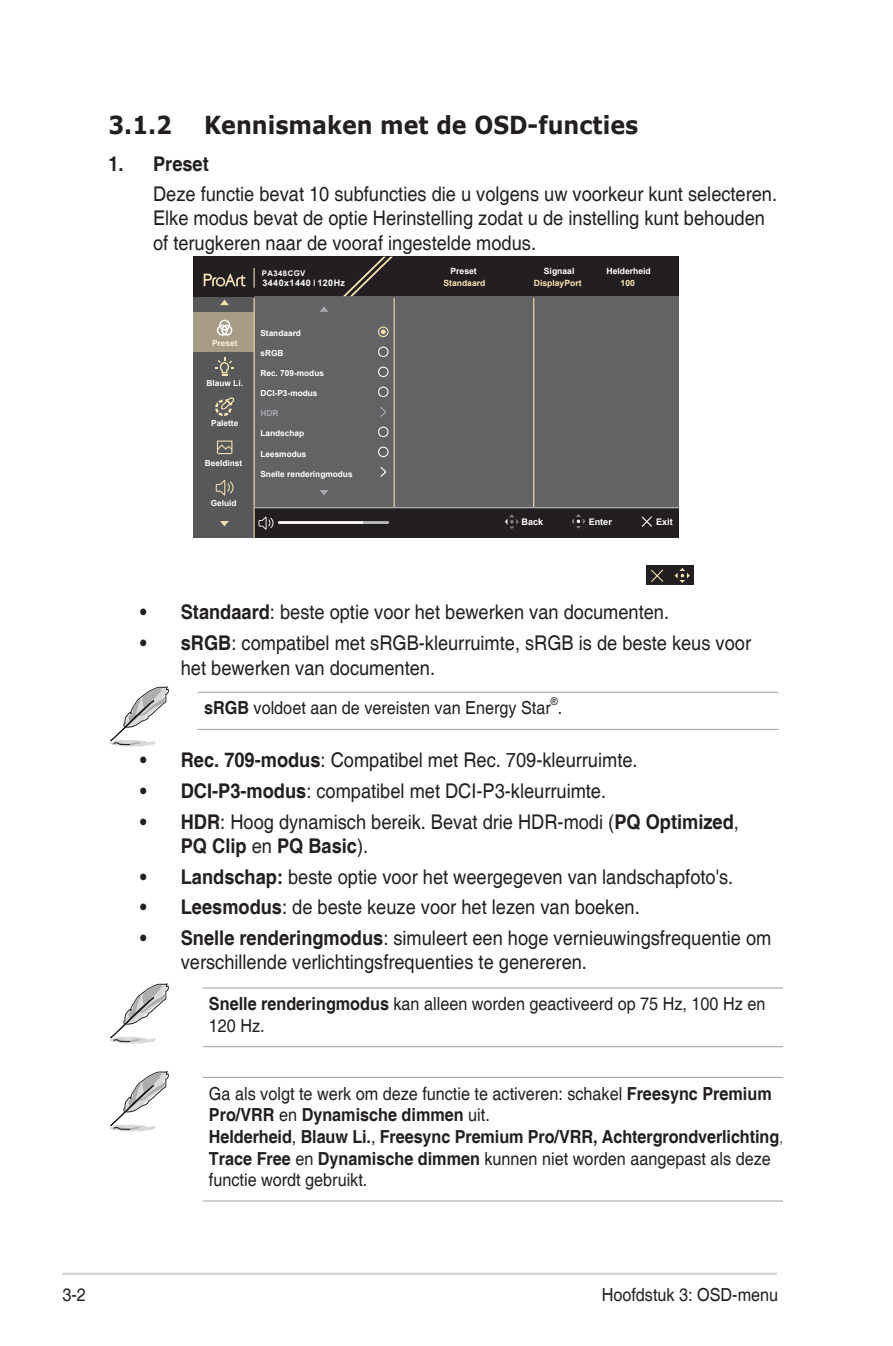
<style>
.page{position:relative;width:893px;height:1346px;background:#fff}
.page>*{position:absolute;margin:0;border:0;box-sizing:border-box;transform-origin:0 0}
.Heading_2{font:700 24.75px "Verdana";color:#231f20;scale:.9 1}
.List{font:20.25px/24.3px "Helvetica";color:#231f20;scale:.9 1}
.t1{font:700 20.25px "Helvetica";color:#231f20;scale:.9 1}
.t2{font:700 18px/21.6px "Helvetica";letter-spacing:-.005em;color:#231f20;scale:.9 1}
.MB_Messages{font:18px/21.6px "Helvetica";color:#231f20;scale:.9 1}
.Page_No__Left{font:18px "Helvetica";color:#231f20;scale:.9 1}
.MB_Messages-2{font:10.58px "Helvetica";color:#231f20;scale:.9 1}
.t3{font:700 9px "Arial";letter-spacing:.05em;color:#fff}
.t4{font:700 8.55px/12.2px "Arial";color:#fae3b3;text-align:center}
.t5{font:700 8.55px/12.2px "Arial";color:#fff;text-align:center}
.t6{font:700 8.33px "Arial";color:#fff}
.t7{font:700 8.33px "Arial";color:#a8a9ad}
.t8{font:700 7.88px "Arial";letter-spacing:.05em;color:#fff}
.s1{color:#fff}
.s2{color:#fae3b3}
.s3{font-weight:700}
.s4{font-weight:400}
.s5{font-family:"Adobe Ming Std";font-weight:300}
</style>
<div class="page">
<hr style="left:63px;top:1272px;width:714px;height:3px;background:#d1d2d4">
<hr style="left:198px;top:692px;width:580px;height:1px;background:#a8a9ad">
<hr style="left:198px;top:729px;width:580px;height:1px;background:#a8a9ad">
<div style="left:193px;top:296px;width:61px;height:242px;background:#57585a"></div>
<div style="left:193px;top:256px;width:486px;height:40px;background:#231f20"></div>
<div style="left:254px;top:508px;width:425px;height:30px;background:#231f20"></div>
<div style="left:254px;top:296px;width:425px;height:212px;background:#636366"></div>
<div style="left:646px;top:565px;width:47px;height:20px;background:#231f20"></div>
<svg style="left:651px;top:569px;width:12px;height:13px"></svg>
<svg style="left:675px;top:568px;width:15px;height:15px"></svg>
<svg style="left:343px;top:257px;width:50px;height:39px"></svg>
<svg style="left:254px;top:268px;width:1px;height:20px"></svg>
<hr style="left:394px;top:298px;width:1px;height:209px;background:#fae3b3">
<hr style="left:254px;top:298px;width:1px;height:240px;background:#fae3b3">
<hr style="left:533px;top:298px;width:1px;height:209px;background:#fae3b3">
<hr style="left:254px;top:507px;width:425px;height:1px;background:#bcbdc0">
<svg style="left:259px;top:516px;width:130px;height:14px"></svg>
<svg style="left:204px;top:274px;width:42px;height:12px"></svg>
<div style="left:193px;top:312px;width:61px;height:40px;background:#a69b85"></div>
<svg style="left:215px;top:397px;width:19px;height:19px"></svg>
<svg style="left:641px;top:516px;width:11px;height:11px"></svg>
<svg style="left:505px;top:514px;width:14px;height:15px"></svg>
<svg style="left:571px;top:514px;width:14px;height:15px"></svg>
<svg style="left:216px;top:357px;width:18px;height:19px"></svg>
<svg style="left:217px;top:320px;width:15px;height:16px"></svg>
<svg style="left:217px;top:440px;width:15px;height:14px"></svg>
<svg style="left:216px;top:480px;width:18px;height:15px"></svg>
<svg style="left:378px;top:326px;width:11px;height:11px"></svg>
<svg style="left:378px;top:346px;width:11px;height:11px"></svg>
<svg style="left:378px;top:366px;width:11px;height:11px"></svg>
<svg style="left:378px;top:386px;width:11px;height:11px"></svg>
<svg style="left:378px;top:427px;width:11px;height:10px"></svg>
<svg style="left:378px;top:447px;width:11px;height:10px"></svg>
<svg style="left:380px;top:407px;width:6px;height:10px"></svg>
<svg style="left:380px;top:467px;width:6px;height:10px"></svg>
<svg style="left:220px;top:521px;width:9px;height:5px"></svg>
<svg style="left:220px;top:300px;width:9px;height:5px"></svg>
<svg style="left:320px;top:490px;width:8px;height:5px"></svg>
<svg style="left:320px;top:306px;width:8px;height:6px"></svg>
<svg style="left:109px;top:686px;width:60px;height:61px"></svg>
<hr style="left:203px;top:987px;width:580px;height:1px;background:#a8a9ad">
<hr style="left:203px;top:1046px;width:580px;height:1px;background:#a8a9ad">
<svg style="left:109px;top:983px;width:60px;height:61px"></svg>
<hr style="left:203px;top:1077px;width:580px;height:1px;background:#a8a9ad">
<hr style="left:203px;top:1200px;width:580px;height:1px;background:#a8a9ad">
<svg style="left:110px;top:1071px;width:59px;height:61px"></svg>
<p class="Heading_2" style="left:108px;top:107px;width:72px">3.1.2</p>
<p class="Heading_2" style="left:204px;top:107px;width:484px">Kennismaken met de OSD-functies</p>
<p class="t1" style="left:108px;top:151px;width:113px">1. Preset</p>
<p class="List" style="left:153px;top:182px;width:695px">Deze functie bevat 10 subfuncties die u volgens uw voorkeur kunt selecteren.<br>Elke modus bevat de optie Herinstelling zodat u de instelling kunt behouden of terugkeren naar de vooraf ingestelde modus.</p>
<p class="t8" style="left:262px;top:267px;width:45px">PA348CGV</p>
<p class="t3" style="left:262px;top:276px;width:84px">3440x1440 120Hz</p>
<p class="t4" style="left:443px;top:265px;width:43px"><span class="s1">Preset<br></span>Standaard</p>
<p class="t4" style="left:534px;top:265px;width:49px"><span class="s1">Signaal<br></span>DisplayPort</p>
<p class="t5" style="left:606px;top:265px;width:46px">Helderheid<br><span class="s2">100</span></p>
<p class="t6" style="left:212px;top:337px;width:27px">Preset</p>
<p class="t6" style="left:207px;top:377px;width:38px">Blauw Li.</p>
<p class="t6" style="left:211px;top:417px;width:29px">Palette</p>
<p class="t6" style="left:205px;top:457px;width:39px">Beeldinst</p>
<p class="t6" style="left:211px;top:497px;width:27px">Geluid</p>
<p class="t6" style="left:260px;top:327px;width:42px">Standaard</p>
<p class="t6" style="left:260px;top:347px;width:25px">sRGB</p>
<p class="t6" style="left:260px;top:367px;width:65px">Rec. 709-modus</p>
<p class="t6" style="left:260px;top:387px;width:59px">DCI-P3-modus</p>
<p class="t7" style="left:260px;top:407px;width:19px">HDR</p>
<p class="t6" style="left:260px;top:428px;width:45px">Landschap</p>
<p class="t6" style="left:260px;top:448px;width:48px">Leesmodus</p>
<p class="t6" style="left:260px;top:468px;width:94px">Snelle renderingmodus</p>
<p class="t3" style="left:521px;top:516px;width:23px">Back</p>
<p class="t3" style="left:589px;top:516px;width:25px">Enter</p>
<p class="t3" style="left:656px;top:516px;width:18px">Exit</p>
<p class="List" style="left:140px;top:600px;width:589px"><span class="s3">• Standaard</span>: beste optie voor het bewerken van documenten.</p>
<p class="List" style="left:181px;top:632px;width:635px;text-indent:-40px"><span class="s3">• sRGB</span>: compatibel met sRGB-kleurruimte, sRGB is de beste keus voor het bewerken van documenten.</p>
<p class="MB_Messages" style="left:204px;top:697px;width:399px"><span class="s3">sRGB</span> voldoet aan de vereisten van Energy Star .</p>
<p class="MB_Messages-2" style="left:551px;top:695px;width:9px">®</p>
<p class="List" style="left:140px;top:748px;width:554px"><span class="s3">• Rec. 709-modus</span>: Compatibel met Rec. 709-kleurruimte.</p>
<p class="List" style="left:140px;top:779px;width:519px"><span class="s3">• DCI-P3-modus</span>: compatibel met DCI-P3-kleurruimte.</p>
<p class="List" style="left:181px;top:810px;width:622px;text-indent:-40px"><span class="s3">• HDR</span>: Hoog dynamisch bereik. Bevat drie HDR-modi (<span class="s3">PQ Optimized</span>,<br><span class="s3">PQ Clip</span> en <span class="s3">PQ Basic</span>).</p>
<p class="List" style="left:140px;top:865px;width:660px"><span class="s3">• Landschap:</span> beste optie voor het weergegeven van landschapfoto's.</p>
<p class="List" style="left:140px;top:896px;width:556px"><span class="s3">• Leesmodus</span>: de beste keuze voor het lezen van boeken.</p>
<p class="List" style="left:181px;top:926px;width:658px;text-indent:-40px"><span class="s3">• Snelle renderingmodus</span>: simuleert een hoge vernieuwingsfrequentie om verschillende verlichtingsfrequenties te genereren.</p>
<p class="MB_Messages" style="left:209px;top:994px;width:620px"><span class="s3">Snelle renderingmodus</span> kan alleen worden geactiveerd op 75 Hz, 100 Hz en<br>120 Hz.</p>
<p class="t2" style="left:209px;top:1083px;width:639px"><span class="s4">Ga als volgt te werk om deze functie te activeren: schakel</span> Freesync Premium Pro/VRR <span class="s4">en</span> Dynamische dimmen <span class="s4">uit.<br></span>Helderheid<span class="s4">,</span> Blauw Li.<span class="s4">,</span> Freesync Premium Pro/VRR, Achtergrondverlichting<span class="s5">, </span>Trace Free <span class="s4">en</span> Dynamische dimmen <span class="s4">kunnen niet worden aangepast als deze functie wordt gebruikt.</span></p>
<p class="Page_No__Left" style="left:63px;top:1284px;width:28px">3-2</p>
<p class="MB_Messages" style="left:602px;top:1284px;width:198px">Hoofdstuk 3: OSD-menu</p>
</div>
